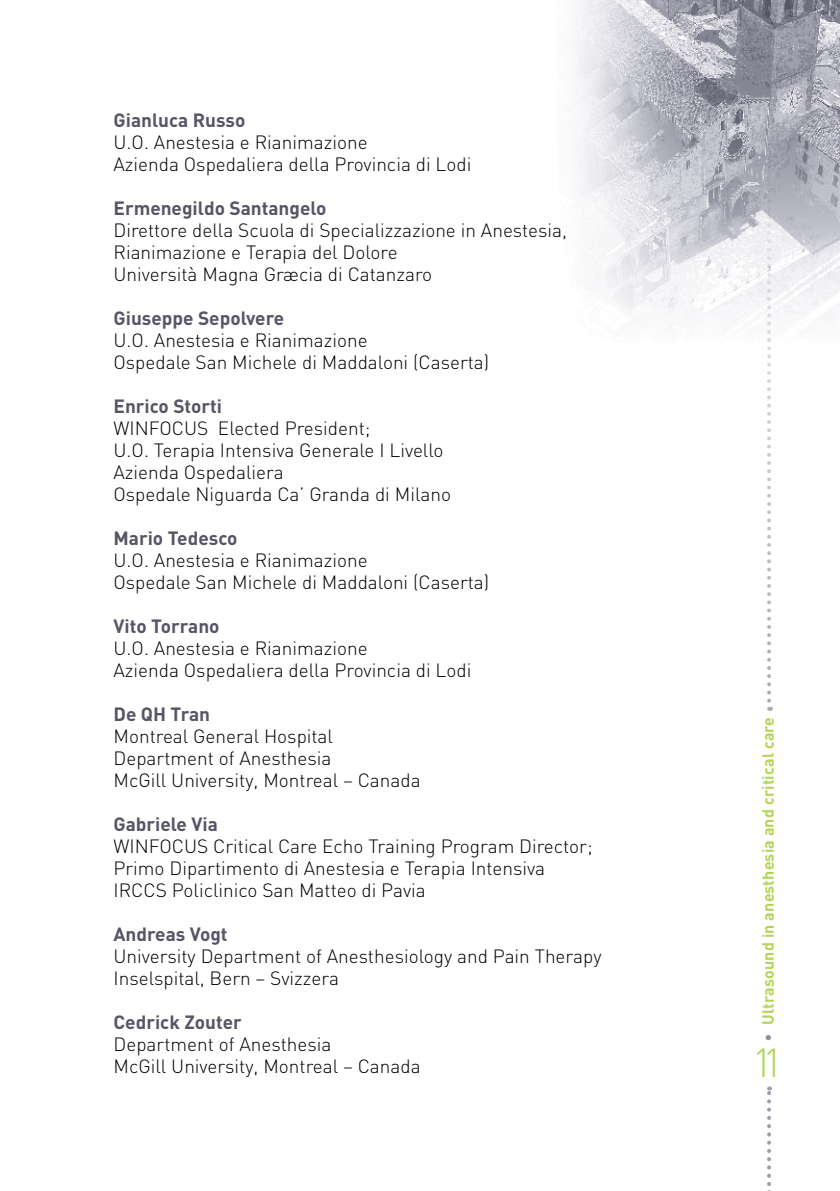
<style>
.page{position:relative;width:840px;height:1191px;background:#fff}
.page>*{position:absolute;margin:0;border:0;box-sizing:border-box;transform-origin:0 0}
.t1{font:300 40px "DIN";color:#b3d455}
.t2{font:300 19px/22px "DIN";color:#000}
.t3{font:700 19px "DIN";color:#565565}
.t4{font:700 16px "DIN";letter-spacing:.01em;color:#b3d455}
.s1{font-weight:300;color:#8e8e9d}
</style>
<div class="page">
<svg style="left:767px;top:1086px;width:3px;height:105px"></svg>
<svg style="left:767px;top:346px;width:3px;height:355px"></svg>
<img style="left:573px;top:0;width:266px;height:342px">
<p class="t3" style="left:113px;top:108px;width:133px">Gianluca Russo</p>
<p class="t2" style="left:113px;top:131px;width:359px">U.O. Anestesia e Rianimazione<br>Azienda Ospedaliera della Provincia di Lodi</p>
<p class="t3" style="left:113px;top:196px;width:214px">Ermenegildo Santangelo</p>
<p class="t2" style="left:113px;top:219px;width:455px">Direttore della Scuola di Specializzazione in Anestesia,<br>Rianimazione e Terapia del Dolore<br>Università Magna Græcia di Catanzaro</p>
<p class="t3" style="left:113px;top:306px;width:172px">Giuseppe Sepolvere</p>
<p class="t2" style="left:113px;top:329px;width:377px">U.O. Anestesia e Rianimazione<br>Ospedale San Michele di Maddaloni (Caserta)</p>
<p class="t3" style="left:113px;top:394px;width:110px">Enrico Storti</p>
<p class="t2" style="left:113px;top:417px;width:339px">WINFOCUS Elected President;<br>U.O. Terapia Intensiva Generale I Livello Azienda Ospedaliera<br>Ospedale Niguarda Ca’ Granda di Milano</p>
<p class="t3" style="left:113px;top:526px;width:125px">Mario Tedesco</p>
<p class="t2" style="left:113px;top:549px;width:377px">U.O. Anestesia e Rianimazione<br>Ospedale San Michele di Maddaloni (Caserta)</p>
<p class="t3" style="left:113px;top:614px;width:107px">Vito Torrano</p>
<p class="t2" style="left:113px;top:637px;width:359px">U.O. Anestesia e Rianimazione<br>Azienda Ospedaliera della Provincia di Lodi</p>
<p class="t3" style="left:113px;top:702px;width:98px">De QH Tran</p>
<p class="t2" style="left:113px;top:725px;width:308px">Montreal General Hospital<br>Department of Anesthesia<br>McGill University, Montreal – Canada</p>
<p class="t3" style="left:113px;top:812px;width:106px">Gabriele Via</p>
<p class="t2" style="left:113px;top:835px;width:480px">WINFOCUS Critical Care Echo Training Program Director;<br>Primo Dipartimento di Anestesia e Terapia Intensiva<br>IRCCS Policlinico San Matteo di Pavia</p>
<p class="t3" style="left:113px;top:922px;width:116px">Andreas Vogt</p>
<p class="t2" style="left:113px;top:945px;width:489px">University Department of Anesthesiology and Pain Therapy<br>Inselspital, Bern – Svizzera</p>
<p class="t3" style="left:113px;top:1010px;width:130px">Cedrick Zouter</p>
<p class="t2" style="left:113px;top:1033px;width:308px">Department of Anesthesia<br>McGill University, Montreal – Canada</p>
<p class="t4" style="left:757px;top:1041px;width:326px;rotate:-90deg"><span class="s1">•</span> Ultrasound in anesthesia and critical care</p>
<h1 class="t1" style="left:751px;top:1037px;width:33px">11</h1>
</div>
